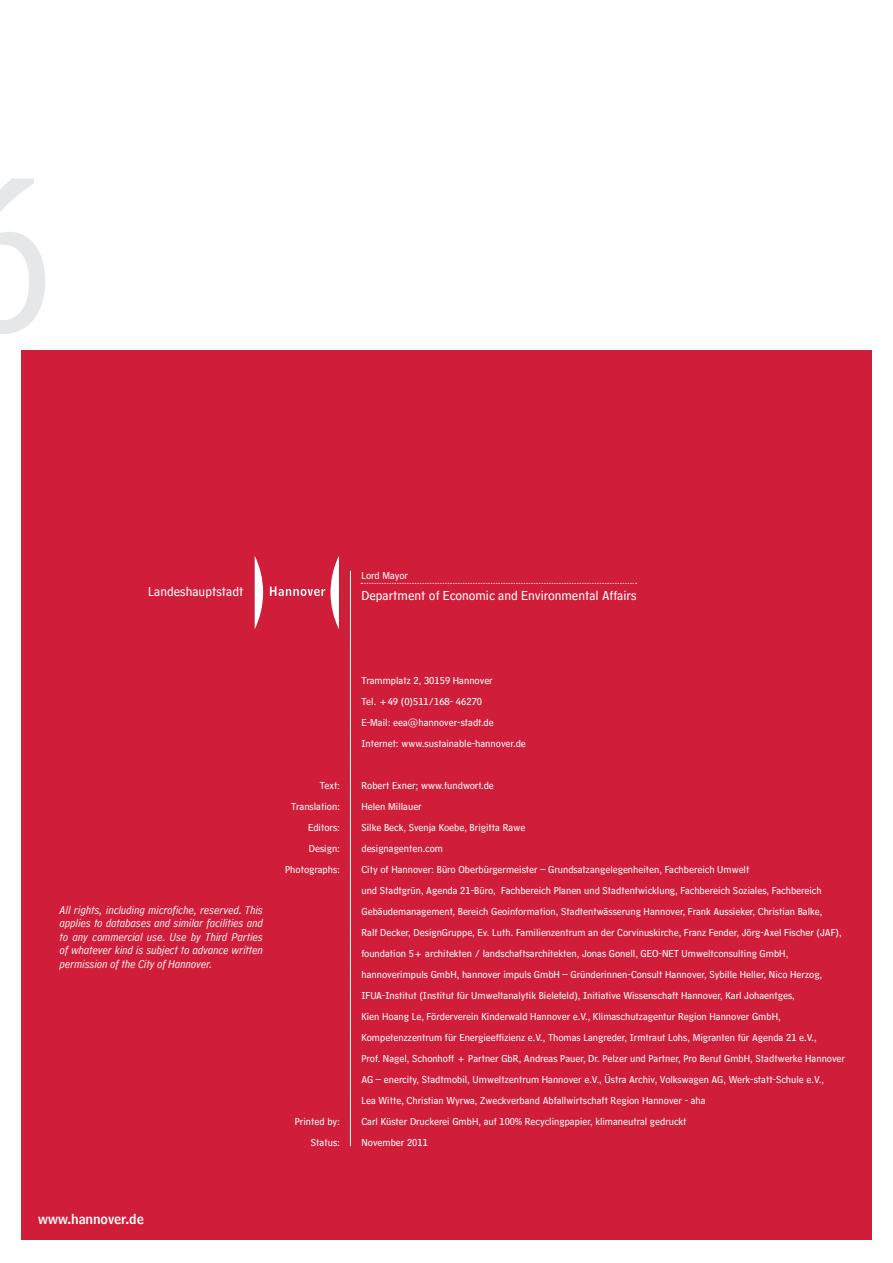
<style>
.page{position:relative;width:893px;height:1263px;background:#fff}
.page>*{position:absolute;margin:0;border:0;box-sizing:border-box;transform-origin:0 0}
.t1{font:233.1px "Hannover Millennial Comment";color:#e6e7e9}
.t2{font:13.5px "Hannover Millennial Text";color:#fff}
.t3{font:13.5px "Hannover Millennial Headline";color:#fff}
.t4{font:italic 12px/13.5px "Hannover Millennial Comment";color:#fff;text-align:justify}
.t5{font:10.5px/21px "Hannover Millennial Text";color:#fff}
</style>
<div class="page">
<div style="left:21px;top:350px;width:851px;height:889px;background:#d01d39"></div>
<svg style="left:331px;top:556px;width:8px;height:73px"></svg>
<svg style="left:255px;top:556px;width:8px;height:73px"></svg>
<svg style="left:270px;top:587px;width:55px;height:9px"></svg>
<hr style="left:350px;top:571px;width:1px;height:575px;background:#fff">
<svg style="left:361px;top:583px;width:276px;height:1px"></svg>
<h1 class="t1" style="left:-49px;top:129px;width:105px">6</h1>
<p class="t2" style="left:148px;top:584px;width:97px">Landeshauptstadt</p>
<p class="t5" style="left:361px;top:565px;width:48px">Lord Mayor</p>
<p class="t2" style="left:361px;top:588px;width:277px">Department of Economic and Environmental Affairs</p>
<p class="t4" style="left:60px;top:903px;width:205px">All rights, including microfiche, reserved. This applies to databases and similar facilities and to any commercial use. Use by Third Parties of whatever kind is subject to advance written permission of the City of Hannover.</p>
<p class="t5" style="left:285px;top:775px;width:57px;text-align:right">Text:<br>Translation:<br>Editors:<br>Design:<br>Photographs:</p>
<p class="t5" style="left:295px;top:1111px;width:47px;text-align:right">Printed by:<br>Status:</p>
<p class="t5" style="left:361px;top:670px;width:166px">Trammplatz 2, 30159 Hannover<br>Tel. +49 (0)511/168- 46270<br>E-Mail: eea@hannover-stadt.de Internet: www.sustainable-hannover.de</p>
<p class="t5" style="left:361px;top:775px;width:482px">Robert Exner; www.fundwort.de<br>Helen Millauer<br>Silke Beck, Svenja Koebe, Brigitta Rawe<br>designagenten.com<br>City of Hannover: Büro Oberbürgermeister – Grundsatzangelegenheiten, Fachbereich Umwelt<br>und Stadtgrün, Agenda 21-Büro, Fachbereich Planen und Stadtentwicklung, Fachbereich Soziales, Fachbereich Gebäudemanagement, Bereich Geoinformation, Stadtentwässerung Hannover, Frank Aussieker, Christian Balke,<br>Ralf Decker, DesignGruppe, Ev. Luth. Familienzentrum an der Corvinuskirche, Franz Fender, Jörg-Axel Fischer (JAF), foundation 5+ architekten / landschaftsarchitekten, Jonas Gonell, GEO-NET</p>
<p class="t5" style="left:361px;top:943px;width:485px;text-indent:320px">Umweltconsulting GmbH, hannoverimpuls GmbH, hannover impuls GmbH – Gründerinnen-Consult Hannover, Sybille Heller, Nico Herzog,<br>IFUA -Institut (Institut für Umweltanalytik Bielefeld), Initiative Wissenschaft Hannover, Karl Johaentges,<br>Kien Hoang Le, Förderverein Kinderwald Hannover e.V., Klimaschutzagentur Region Hannover GmbH, Kompetenzzentrum für Energieeffizienz e.V., Thomas Langreder, Irmtraut Lohs, Migranten für Agenda 21 e.V.,<br>Prof. Nagel, Schonhoff + Partner GbR, Andreas Pauer, Dr. Pelzer und Partner, Pro Beruf GmbH, Stadtwerke Hannover AG – enercity, Stadtmobil, Umweltzentrum Hannover e.V., Üstra Archiv, Volkswagen AG, Werk-statt-Schule e.V.,<br>Lea Witte, Christian Wyrwa, Zweckverband Abfallwirtschaft Region Hannover - aha<br>Carl Küster Druckerei GmbH, auf 100% Recyclingpapier, klimaneutral gedruckt<br>November 2011</p>
<p class="t3" style="left:38px;top:1211px;width:107px">www.hannover.de</p>
</div>
